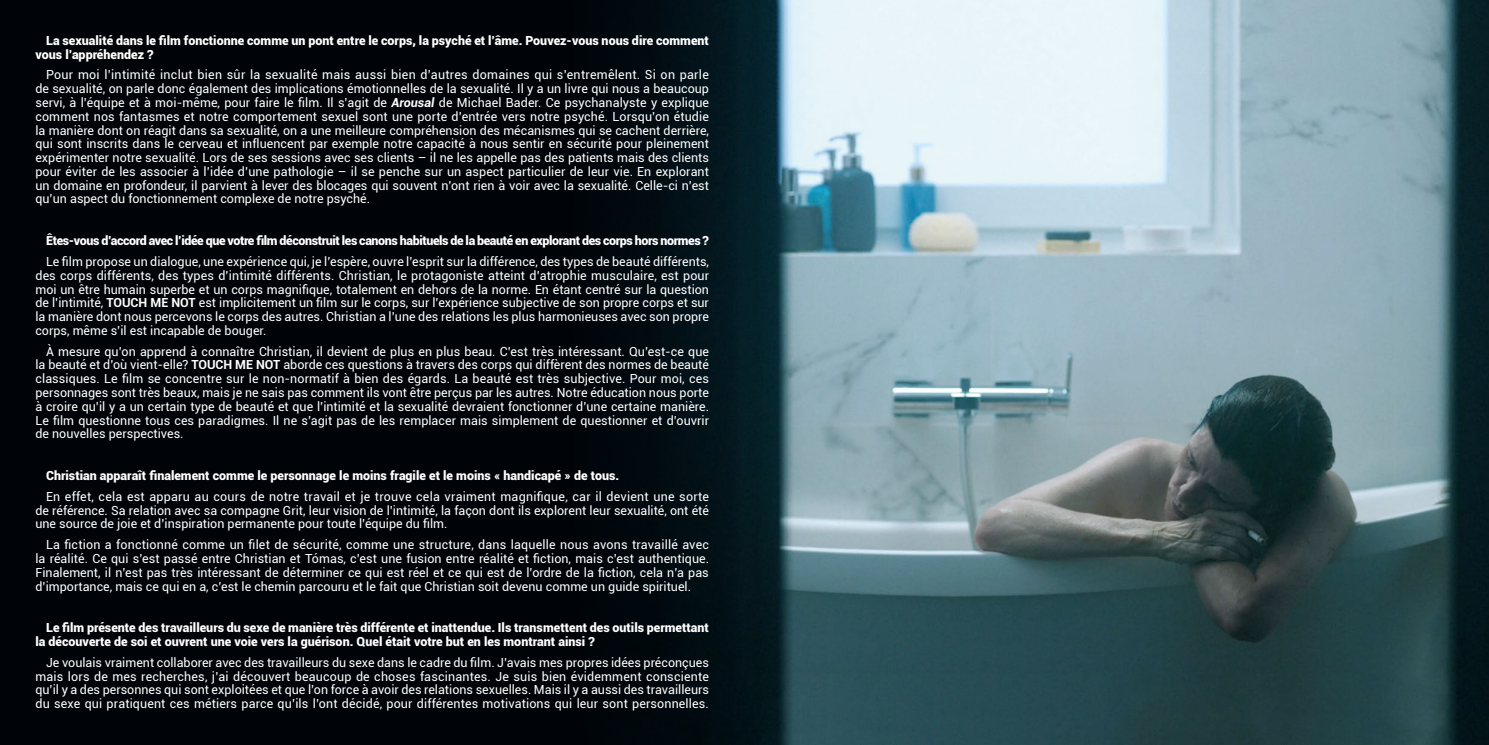
<style>
.page{position:relative;width:1489px;height:745px;background:#fff}
.page>*{position:absolute;margin:0;border:0;box-sizing:border-box;transform-origin:0 0}
.t1{font:12.5px/13.8px "Roboto";color:#fff;text-align:justify}
.t2{font:900 12.5px/13.8px "Roboto";color:#fff}
.t3{font:900 12.5px "Roboto";letter-spacing:-.03em;color:#fff}
.s1{font-weight:700;font-style:italic}
.s2{font-weight:700}
</style>
<div class="page">
<div style="left:0;top:0;width:1488px;height:744px;background:#000408"></div>
<img style="left:638px;top:0;width:850px;height:744px">
<p class="t2" style="left:35px;top:33px;width:675px;text-indent:11px">La sexualité dans le film fonctionne comme un pont entre le corps, la psyché et l’âme. Pouvez-vous nous dire comment vous l’appréhendez ?</p>
<p class="t1" style="left:35px;top:68px;width:675px;text-indent:11px">Pour moi l’intimité inclut bien sûr la sexualité mais aussi bien d’autres domaines qui s’entremêlent. Si on parle de sexualité, on parle donc également des implications émotionnelles de la sexualité. Il y a un livre qui nous a beaucoup servi, à l’équipe et à moi-même, pour faire le film. Il s’agit de <span class="s1">Arousal</span> de Michael Bader. Ce psychanalyste y explique comment nos fantasmes et notre comportement sexuel sont une porte d’entrée vers notre psyché. Lorsqu’on étudie la manière dont on réagit dans sa sexualité, on a une meilleure compréhension des mécanismes qui se cachent derrière, qui sont inscrits dans le cerveau et influencent par exemple notre capacité à nous sentir en sécurité pour pleinement expérimenter notre sexualité. Lors de ses sessions avec ses clients – il ne les appelle pas des patients mais des clients pour éviter de les associer à l’idée d’une pathologie – il se penche sur un aspect particulier de leur vie. En explorant un domaine en profondeur, il parvient à lever des blocages qui souvent n’ont rien à voir avec la sexualité. Celle-ci n’est qu’un aspect du fonctionnement complexe de notre psyché.</p>
<p class="t3" style="left:46px;top:232px;width:664px">Êtes-vous d’accord avec l’idée que votre film déconstruit les canons habituels de la beauté en explorant des corps hors normes ?</p>
<p class="t1" style="left:35px;top:254px;width:675px;text-indent:11px">Le film propose un dialogue, une expérience qui, je l’espère, ouvre l’esprit sur la différence, des types de beauté différents, des corps différents, des types d’intimité différents. Christian, le protagoniste atteint d’atrophie musculaire, est pour moi un être humain superbe et un corps magnifique, totalement en dehors de la norme. En étant centré sur la question de l’intimité, <span class="s2">TOUCH ME NOT</span> est implicitement un film sur le corps, sur l’expérience subjective de son propre corps et sur la manière dont nous percevons le corps des autres. Christian a l’une des relations les plus harmonieuses avec son propre corps, même s’il est incapable de bouger.</p>
<p class="t1" style="left:35px;top:343px;width:675px;text-indent:11px">À mesure qu’on apprend à connaître Christian, il devient de plus en plus beau. C’est très intéressant. Qu’est-ce que la beauté et d’où vient-elle? <span class="s2">TOUCH ME NOT</span> aborde ces questions à travers des corps qui diffèrent des normes de beauté classiques. Le film se concentre sur le non-normatif à bien des égards. La beauté est très subjective. Pour moi, ces personnages sont très beaux, mais je ne sais pas comment ils vont être perçus par les autres. Notre éducation nous porte à croire qu’il y a un certain type de beauté et que l’intimité et la sexualité devraient fonctionner d’une certaine manière.<br>Le film questionne tous ces paradigmes. Il ne s’agit pas de les remplacer mais simplement de questionner et d’ouvrir de nouvelles perspectives.</p>
<p class="t2" style="left:46px;top:468px;width:574px">Christian apparaît finalement comme le personnage le moins fragile et le moins « handicapé » de tous.</p>
<p class="t1" style="left:35px;top:488px;width:675px;text-indent:11px">En effet, cela est apparu au cours de notre travail et je trouve cela vraiment magnifique, car il devient une sorte de référence. Sa relation avec sa compagne Grit, leur vision de l’intimité, la façon dont ils explorent leur sexualité, ont été une source de joie et d’inspiration permanente pour toute l’équipe du film.</p>
<p class="t1" style="left:35px;top:537px;width:675px;text-indent:11px">La fiction a fonctionné comme un filet de sécurité, comme une structure, dans laquelle nous avons travaillé avec la réalité. Ce qui s’est passé entre Christian et Tómas, c’est une fusion entre réalité et fiction, mais c’est authentique.<br>Finalement, il n’est pas très intéressant de déterminer ce qui est réel et ce qui est de l’ordre de la fiction, cela n’a pas d’importance, mais ce qui en a, c’est le chemin parcouru et le fait que Christian soit devenu comme un guide spirituel.</p>
<p class="t2" style="left:35px;top:620px;width:675px;text-indent:11px">Le film présente des travailleurs du sexe de manière très différente et inattendue. Ils transmettent des outils permettant la découverte de soi et ouvrent une voie vers la guérison. Quel était votre but en les montrant ainsi ?</p>
<p class="t1" style="left:35px;top:654px;width:675px;text-indent:11px">Je voulais vraiment collaborer avec des travailleurs du sexe dans le cadre du film. J’avais mes propres idées préconçues mais lors de mes recherches, j’ai découvert beaucoup de choses fascinantes. Je suis bien évidemment consciente qu’il y a des personnes qui sont exploitées et que l’on force à avoir des relations sexuelles. Mais il y a aussi des travailleurs du sexe qui pratiquent ces métiers parce qu’ils l’ont décidé, pour différentes motivations qui leur sont personnelles.</p>
</div>
